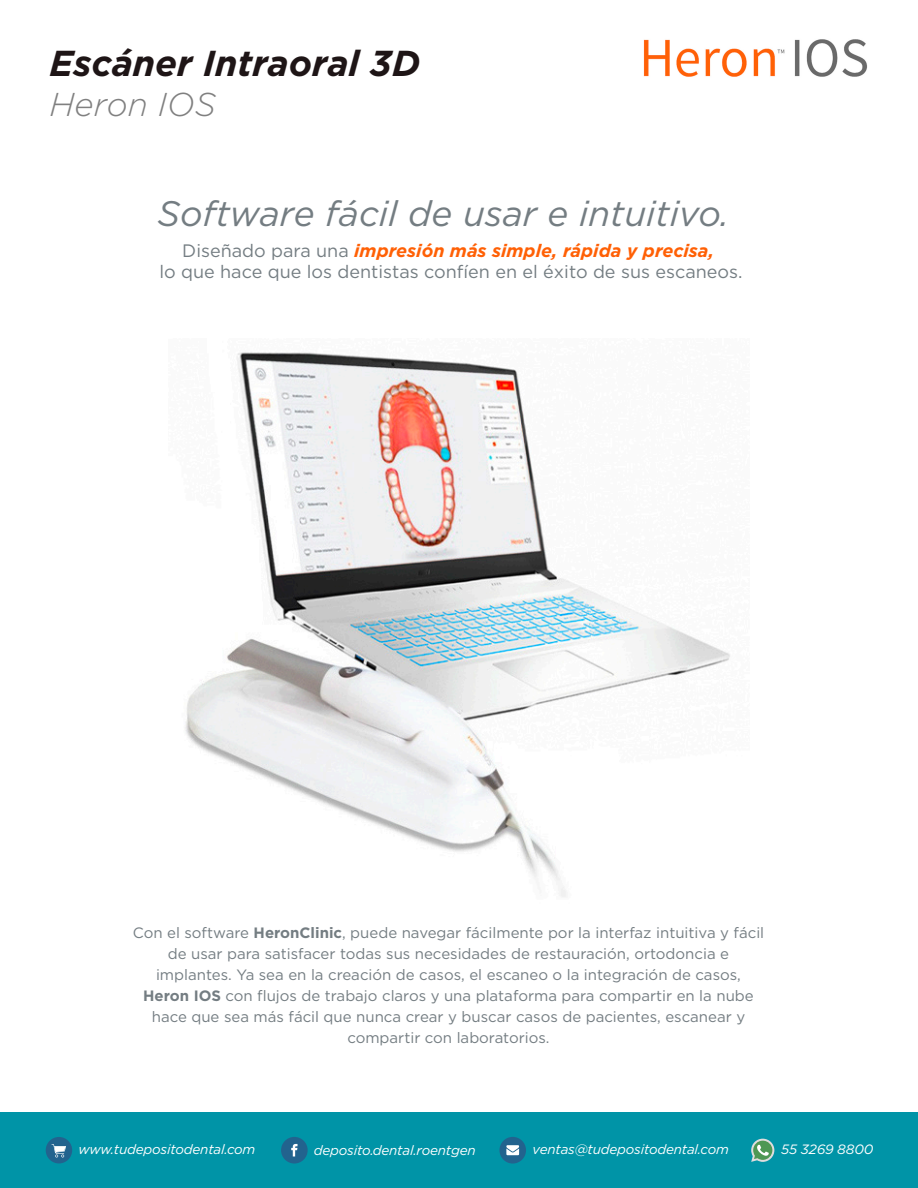
<style>
.page{position:relative;width:918px;height:1188px;background:#fff}
.page>*{position:absolute;margin:0;border:0;box-sizing:border-box;transform-origin:0 0}
.t1{font:italic 700 36px "Gotham HTF";color:#1e1516}
.t2{font:italic 35.4px "Gotham HTF";color:#747d82}
.t3{font:italic 300 33px "Gotham HTF";color:#808080}
.t4{font:18px/21px "Gotham HTF";color:#747d82;text-align:center}
.t5{font:15px/21px "Gotham HTF";color:#747d82;text-align:center}
.t6{font:italic 13.5px "Gotham HTF";letter-spacing:-.015em;color:#fff}
.s1{font-weight:700;font-style:italic;color:#ff6005}
.s2{font-weight:700}
</style>
<div class="page">
<div style="left:0;top:1112px;width:918px;height:76px;background:#0094a7"></div>
<svg style="left:281px;top:1137px;width:27px;height:27px"></svg>
<svg style="left:291px;top:1144px;width:7px;height:12px"></svg>
<svg style="left:499px;top:1137px;width:27px;height:27px"></svg>
<svg style="left:506px;top:1145px;width:13px;height:10px"></svg>
<div style="left:46px;top:1137px;width:26px;height:26px;background:#22638e;border-radius:50%"></div>
<svg style="left:52px;top:1144px;width:14px;height:13px"></svg>
<svg style="left:751px;top:1139px;width:23px;height:23px"></svg>
<img style="left:644px;top:39px;width:223px;height:38px">
<img style="left:185px;top:352px;width:545px;height:545px">
<h1 class="t1" style="left:50px;top:42px;width:372px">Escáner Intraoral 3D</h1>
<h3 class="t3" style="left:50px;top:87px;width:168px">Heron IOS</h3>
<h2 class="t2" style="left:157px;top:194px;width:573px">Software fácil de usar e intuitivo.</h2>
<p class="t4" style="left:159px;top:240px;width:585px">Diseñado para una <span class="s1">impresión más simple, rápida y precisa,<br></span>lo que hace que los dentistas confíen en el éxito de sus escaneos.</p>
<p class="t5" style="left:133px;top:922px;width:633px">Con el software <span class="s2">HeronClinic</span>, puede navegar fácilmente por la interfaz intuitiva y fácil de usar para satisfacer todas sus necesidades de restauración, ortodoncia e implantes. Ya sea en la creación de casos, el escaneo o la integración de casos, <span class="s2">Heron IOS</span> con flujos de trabajo claros y una plataforma para compartir en la nube hace que sea más fácil que nunca crear y buscar casos de pacientes, escanear y compartir con laboratorios.</p>
<p class="t6" style="left:78px;top:1142px;width:178px">www.tudepositodental.com</p>
<p class="t6" style="left:314px;top:1142px;width:163px">deposito.dental.roentgen</p>
<p class="t6" style="left:533px;top:1142px;width:198px">ventas@tudepositodental.com</p>
<p class="t6" style="left:781px;top:1142px;width:94px">55 3269 8800</p>
</div>
